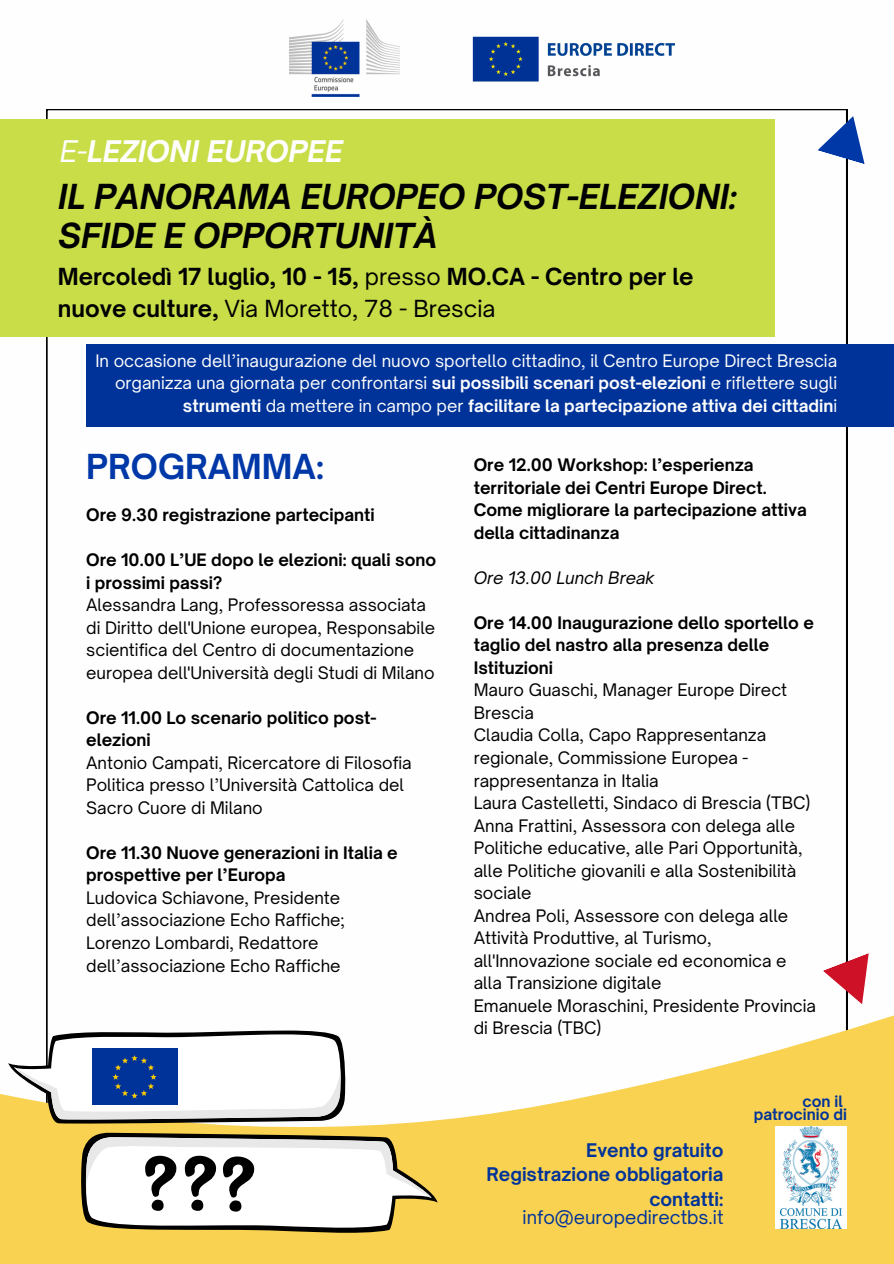
<style>
.page{position:relative;width:894px;height:1264px;background:#fff}
.page>*{position:absolute;margin:0;border:0;box-sizing:border-box;transform-origin:0 0}
.t1{font:italic 700 33px/39.3px "Open Sauce One";color:#000}
.t2{font:700 33px "Open Sauce One";color:#0038a8}
.t3{font:italic 700 28.5px "Open Sauce One";color:#fefefe}
.t4{font:700 22.5px/31.5px "Open Sauce One";color:#000}
.t5{font:700 18px "Open Sauce One";color:#039}
.t6{font:18px/18px "Open Sauce One";color:#039;text-align:right}
.t7{font:16.5px/22.5px "Open Sauce One";color:#000}
.t8{font:16.5px/22.5px "Open Sauce One";color:#fefefe;text-align:right}
.t9{font:700 16.5px/22.5px "Open Sauce One";color:#000}
.t10{font:italic 16.5px "Open Sauce One";color:#000}
.t11{font:700 15px "Open Sauce One";color:#039}
.s1{font-weight:400}
.s2{font-weight:700}
</style>
<div class="page">
<svg style="left:0;top:967px;width:893px;height:296px;fill:#f9d252"></svg>
<div style="left:0;top:119px;width:774px;height:217px;background:#c8dd48"></div>
<img style="left:472px;top:36px;width:203px;height:46px">
<img style="left:289px;top:20px;width:111px;height:76px">
<div style="left:86px;top:344px;width:807px;height:83px;background:#039"></div>
<svg style="left:818px;top:116px;width:46px;height:48px"></svg>
<svg style="left:822px;top:953px;width:46px;height:51px"></svg>
<svg style="left:8px;top:1029px;width:431px;height:208px"></svg>
<img style="left:775px;top:1126px;width:71px;height:102px">
<h5 class="t3" style="left:60px;top:134px;width:285px"><span class="s1">E-</span>LEZIONI EUROPEE</h5>
<h4 class="t1" style="left:58px;top:176px;width:680px">IL PANORAMA EUROPEO POST-ELEZIONI:<br>SFIDE E OPPORTUNITÀ</h4>
<h5 class="t4" style="left:58px;top:261px;width:637px">Mercoledì 17 luglio, 10 - 15, <span class="s1">presso</span> MO.CA - Centro per le nuove culture, <span class="s1">Via Moretto, 78 - Brescia</span></h5>
<h1 class="t8" style="left:95px;top:349px;width:743px">In occasione dell’inaugurazione del nuovo sportello cittadino, il Centro Europe Direct Brescia organizza una giornata per confrontarsi <span class="s2">sui possibili scenari post-elezioni</span> e riflettere sugli <span class="s2">strumenti</span> da mettere in campo per <span class="s2">facilitare la partecipazione attiva dei cittadin</span>i</h1>
<h5 class="t2" style="left:86px;top:446px;width:239px">PROGRAMMA:</h5>
<h5 class="t9" style="left:86px;top:503px;width:290px">Ore 9.30 registrazione partecipanti</h5>
<h5 class="t7" style="left:86px;top:548px;width:351px"><span class="s2">Ore 10.00 L’UE dopo le elezioni: quali sono i prossimi passi?<br></span>Alessandra Lang, Professoressa associata di Diritto dell'Unione europea, Responsabile scientifica del Centro di documentazione europea dell'Università degli Studi di Milano</h5>
<h2 class="t7" style="left:86px;top:706px;width:327px"><span class="s2">Ore 11.00 Lo scenario politico post&shy;elezioni<br></span>Antonio Campati, Ricercatore di Filosofia<br>Politica presso l’Università Cattolica del<br>Sacro Cuore di Milano</h2>
<h3 class="t7" style="left:86px;top:841px;width:313px"><span class="s2">Ore 11.30 Nuove generazioni in Italia e prospettive per l’Europa<br></span>Ludovica Schiavone, Presidente dell’associazione Echo Raffiche;<br>Lorenzo Lombardi, Redattore dell’associazione Echo Raffiche</h3>
<h5 class="t9" style="left:473px;top:454px;width:334px">Ore 12.00 Workshop: l’esperienza territoriale dei Centri Europe Direct.<br>Come migliorare la partecipazione attiva della cittadinanza</h5>
<p class="t10" style="left:473px;top:567px;width:182px">Ore 13.00 Lunch Break</p>
<p class="t7" style="left:473px;top:611px;width:344px"><span class="s2">Ore 14.00 Inaugurazione dello sportello e taglio del nastro alla presenza delle<br>Istituzioni<br></span>Mauro Guaschi, Manager Europe Direct<br>Brescia<br>Claudia Colla, Capo Rappresentanza regionale, Commissione Europea - rappresentanza in Italia<br>Laura Castelletti, Sindaco di Brescia (TBC)<br>Anna Frattini, Assessora con delega alle<br>Politiche educative, alle Pari Opportunità, alle Politiche giovanili e alla Sostenibilità sociale<br>Andrea Poli, Assessore con delega alle<br>Attività Produttive, al Turismo, all'Innovazione sociale ed economica e alla Transizione digitale<br>Emanuele Moraschini, Presidente Provincia di Brescia (TBC)</p>
<h1 class="t5" style="left:586px;top:1139px;width:139px">Evento gratuito</h1>
<h4 class="t6" style="left:522px;top:1190px;width:202px"><span class="s2">contatti: </span>info@europedirectbs.it</h4>
<p class="t5" style="left:486px;top:1162px;width:238px">Registrazione obbligatoria</p>
<p class="t11" style="left:802px;top:1091px;width:42px">con il</p>
<p class="t11" style="left:753px;top:1105px;width:95px">patrocinio di</p>
</div>
